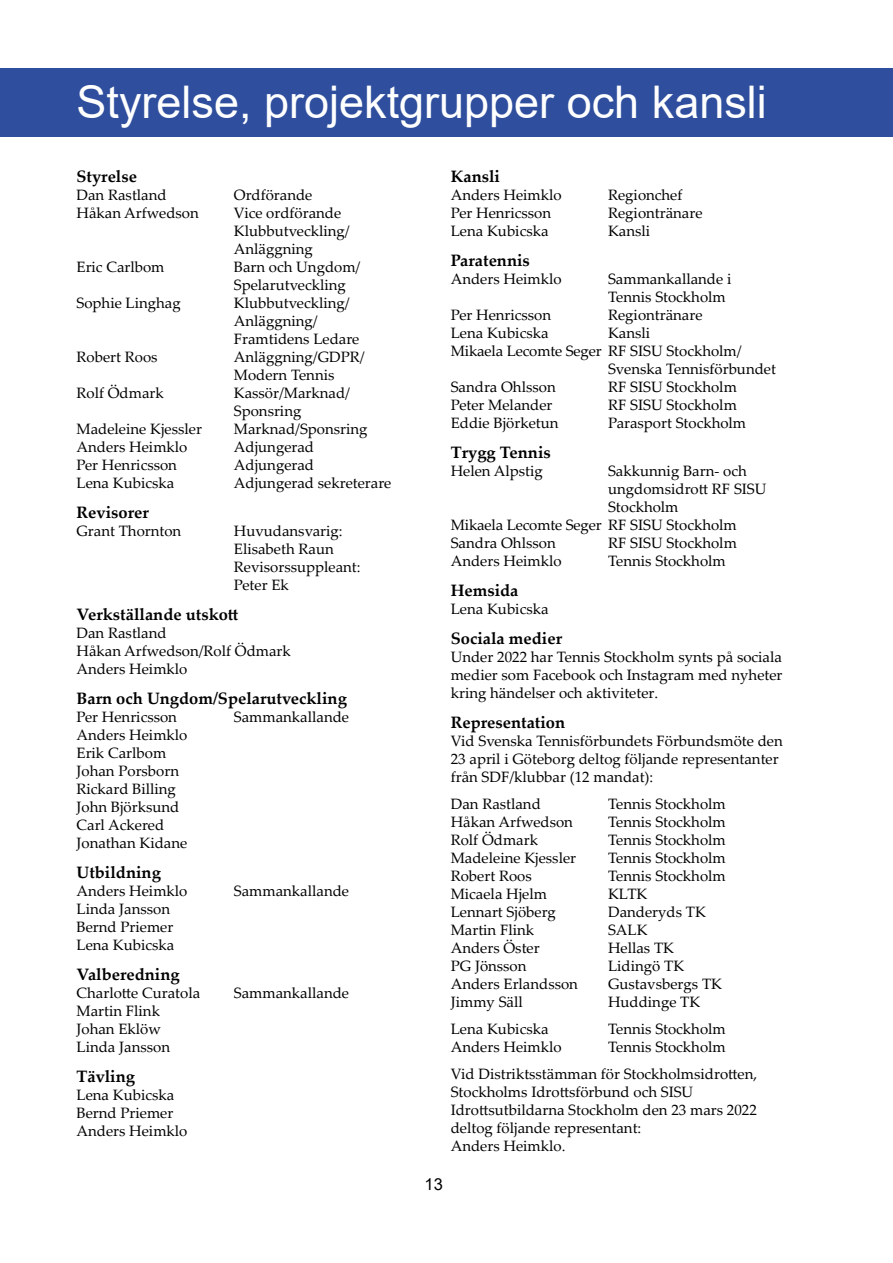
<style>
.page{position:relative;width:893px;height:1263px;background:#fff}
.page>*{position:absolute;margin:0;border:0;box-sizing:border-box;transform-origin:0 0}
.t1{font:45px "Arial";color:#fff}
.t2{font:700 16.5px "Palatino Linotype";color:#000}
.t3{font:16.5px "Arial";color:#000}
.t4{font:15px/18px "Palatino Linotype";color:#000}
</style>
<div class="page">
<div style="left:0;top:68px;width:893px;height:68px;background:#2f4f9e"></div>
<h1 class="t1" style="left:77px;top:71px;width:692px">Styrelse, projektgrupper och kansli</h1>
<p class="t2" style="left:77px;top:165px;width:62px">Styrelse</p>
<p class="t4" style="left:77px;top:185px;width:92px">Dan Rastland</p>
<p class="t4" style="left:234px;top:185px;width:80px">Ordförande</p>
<p class="t4" style="left:77px;top:203px;width:124px">Håkan Arfwedson</p>
<p class="t4" style="left:234px;top:203px;width:117px">Vice ordförande<br>Klubbutveckling/<br>Anläggning</p>
<p class="t4" style="left:77px;top:257px;width:90px">Eric Carlbom</p>
<p class="t4" style="left:234px;top:257px;width:128px">Barn och Ungdom/<br>Spelarutveckling</p>
<p class="t4" style="left:77px;top:293px;width:106px">Sophie Linghag</p>
<p class="t4" style="left:234px;top:293px;width:127px">Klubbutveckling/<br>Anläggning/<br>Framtidens Ledare</p>
<p class="t4" style="left:77px;top:347px;width:83px">Robert Roos</p>
<p class="t4" style="left:234px;top:347px;width:132px">Anläggning/GDPR/<br>Modern Tennis</p>
<p class="t4" style="left:77px;top:383px;width:89px">Rolf Ödmark</p>
<p class="t4" style="left:234px;top:383px;width:118px">Kassör/Marknad/<br>Sponsring</p>
<p class="t4" style="left:77px;top:419px;width:127px">Madeleine Kjessler</p>
<p class="t4" style="left:234px;top:419px;width:135px">Marknad/Sponsring</p>
<p class="t4" style="left:77px;top:437px;width:112px">Anders Heimklo</p>
<p class="t4" style="left:234px;top:437px;width:82px">Adjungerad</p>
<p class="t4" style="left:77px;top:455px;width:102px">Per Henricsson</p>
<p class="t4" style="left:234px;top:455px;width:82px">Adjungerad</p>
<p class="t4" style="left:77px;top:473px;width:99px">Lena Kubicska</p>
<p class="t4" style="left:234px;top:473px;width:159px">Adjungerad sekreterare</p>
<p class="t2" style="left:77px;top:501px;width:74px">Revisorer</p>
<p class="t4" style="left:77px;top:521px;width:106px">Grant Thornton</p>
<p class="t4" style="left:234px;top:521px;width:128px">Huvudansvarig:<br>Elisabeth Raun<br>Revisorssuppleant:<br>Peter Ek</p>
<p class="t2" style="left:77px;top:603px;width:163px">Verkställande utskott</p>
<p class="t4" style="left:77px;top:623px;width:216px">Dan Rastland<br>Håkan Arfwedson/Rolf Ödmark<br>Anders Heimklo</p>
<p class="t2" style="left:77px;top:687px;width:272px">Barn och Ungdom/Spelarutveckling</p>
<p class="t4" style="left:77px;top:707px;width:102px">Per Henricsson</p>
<p class="t4" style="left:234px;top:707px;width:117px">Sammankallande</p>
<p class="t4" style="left:77px;top:725px;width:112px">Anders Heimklo<br>Erik Carlbom<br>Johan Porsborn<br>Rickard Billing<br>John Björksund<br>Carl Ackered<br>Jonathan Kidane</p>
<p class="t2" style="left:77px;top:861px;width:86px">Utbildning</p>
<p class="t4" style="left:77px;top:881px;width:112px">Anders Heimklo</p>
<p class="t4" style="left:234px;top:881px;width:117px">Sammankallande</p>
<p class="t4" style="left:77px;top:899px;width:99px">Linda Jansson<br>Bernd Priemer<br>Lena Kubicska</p>
<p class="t2" style="left:77px;top:963px;width:105px">Valberedning</p>
<p class="t4" style="left:77px;top:983px;width:125px">Charlotte Curatola</p>
<p class="t4" style="left:234px;top:983px;width:117px">Sammankallande</p>
<p class="t4" style="left:77px;top:1001px;width:95px">Martin Flink<br>Johan Eklöw<br>Linda Jansson</p>
<p class="t2" style="left:77px;top:1065px;width:60px">Tävling</p>
<p class="t4" style="left:77px;top:1085px;width:112px">Lena Kubicska<br>Bernd Priemer<br>Anders Heimklo</p>
<p class="t2" style="left:451px;top:165px;width:51px">Kansli</p>
<p class="t4" style="left:451px;top:185px;width:112px">Anders Heimklo</p>
<p class="t4" style="left:608px;top:185px;width:76px">Regionchef</p>
<p class="t4" style="left:451px;top:203px;width:102px">Per Henricsson</p>
<p class="t4" style="left:608px;top:203px;width:96px">Regiontränare</p>
<p class="t4" style="left:451px;top:221px;width:99px">Lena Kubicska</p>
<p class="t4" style="left:608px;top:221px;width:44px">Kansli</p>
<p class="t2" style="left:451px;top:249px;width:81px">Paratennis</p>
<p class="t4" style="left:451px;top:269px;width:112px">Anders Heimklo</p>
<p class="t4" style="left:608px;top:269px;width:125px">Sammankallande i<br>Tennis Stockholm</p>
<p class="t4" style="left:451px;top:305px;width:102px">Per Henricsson</p>
<p class="t4" style="left:608px;top:305px;width:96px">Regiontränare</p>
<p class="t4" style="left:451px;top:323px;width:99px">Lena Kubicska</p>
<p class="t4" style="left:608px;top:323px;width:44px">Kansli</p>
<p class="t4" style="left:451px;top:341px;width:292px">Mikaela Lecomte Seger RF SISU Stockholm/</p>
<p class="t4" style="left:608px;top:359px;width:169px">Svenska Tennisförbundet</p>
<p class="t4" style="left:451px;top:377px;width:106px">Sandra Ohlsson</p>
<p class="t4" style="left:608px;top:377px;width:130px">RF SISU Stockholm</p>
<p class="t4" style="left:451px;top:395px;width:103px">Peter Melander</p>
<p class="t4" style="left:608px;top:395px;width:130px">RF SISU Stockholm</p>
<p class="t4" style="left:451px;top:413px;width:109px">Eddie Björketun</p>
<p class="t4" style="left:608px;top:413px;width:140px">Parasport Stockholm</p>
<p class="t2" style="left:451px;top:441px;width:102px">Trygg Tennis</p>
<p class="t4" style="left:451px;top:461px;width:94px">Helen Alpstig</p>
<p class="t4" style="left:608px;top:461px;width:140px">Sakkunnig Barn- och</p>
<p class="t4" style="left:608px;top:479px;width:160px">ungdomsidrott RF SISU</p>
<p class="t4" style="left:608px;top:497px;width:72px">Stockholm</p>
<p class="t4" style="left:451px;top:515px;width:288px">Mikaela Lecomte Seger RF SISU Stockholm</p>
<p class="t4" style="left:451px;top:533px;width:106px">Sandra Ohlsson</p>
<p class="t4" style="left:608px;top:533px;width:130px">RF SISU Stockholm</p>
<p class="t4" style="left:451px;top:551px;width:112px">Anders Heimklo</p>
<p class="t4" style="left:608px;top:551px;width:119px">Tennis Stockholm</p>
<p class="t2" style="left:451px;top:579px;width:69px">Hemsida</p>
<p class="t4" style="left:451px;top:599px;width:99px">Lena Kubicska</p>
<p class="t2" style="left:451px;top:627px;width:113px">Sociala medier</p>
<p class="t4" style="left:451px;top:647px;width:333px;text-align:justify">Under 2022 har Tennis Stockholm synts på sociala medier som Facebook och Instagram med nyheter kring händelser och aktiviteter.</p>
<p class="t2" style="left:451px;top:711px;width:116px">Representation</p>
<p class="t4" style="left:451px;top:731px;width:334px">Vid Svenska Tennisförbundets Förbundsmöte den<br>23 april i Göteborg deltog följande representanter från SDF/klubbar (12 mandat):</p>
<p class="t4" style="left:451px;top:794px;width:92px">Dan Rastland</p>
<p class="t4" style="left:608px;top:794px;width:119px">Tennis Stockholm</p>
<p class="t4" style="left:451px;top:812px;width:124px">Håkan Arfwedson</p>
<p class="t4" style="left:608px;top:812px;width:119px">Tennis Stockholm</p>
<p class="t4" style="left:451px;top:830px;width:89px">Rolf Ödmark</p>
<p class="t4" style="left:608px;top:830px;width:119px">Tennis Stockholm</p>
<p class="t4" style="left:451px;top:848px;width:127px">Madeleine Kjessler</p>
<p class="t4" style="left:608px;top:848px;width:119px">Tennis Stockholm</p>
<p class="t4" style="left:451px;top:866px;width:83px">Robert Roos</p>
<p class="t4" style="left:608px;top:866px;width:119px">Tennis Stockholm</p>
<p class="t4" style="left:451px;top:884px;width:98px">Micaela Hjelm</p>
<p class="t4" style="left:608px;top:884px;width:41px">KLTK</p>
<p class="t4" style="left:451px;top:902px;width:107px">Lennart Sjöberg</p>
<p class="t4" style="left:608px;top:902px;width:99px">Danderyds TK</p>
<p class="t4" style="left:451px;top:920px;width:85px">Martin Flink</p>
<p class="t4" style="left:608px;top:920px;width:41px">SALK</p>
<p class="t4" style="left:451px;top:938px;width:90px">Anders Öster</p>
<p class="t4" style="left:608px;top:938px;width:68px">Hellas TK</p>
<p class="t4" style="left:451px;top:956px;width:77px">PG Jönsson</p>
<p class="t4" style="left:608px;top:956px;width:78px">Lidingö TK</p>
<p class="t4" style="left:451px;top:974px;width:129px">Anders Erlandsson</p>
<p class="t4" style="left:608px;top:974px;width:116px">Gustavsbergs TK</p>
<p class="t4" style="left:451px;top:992px;width:74px">Jimmy Säll</p>
<p class="t4" style="left:608px;top:992px;width:94px">Huddinge TK</p>
<p class="t4" style="left:451px;top:1019px;width:99px">Lena Kubicska</p>
<p class="t4" style="left:608px;top:1019px;width:119px">Tennis Stockholm</p>
<p class="t4" style="left:451px;top:1037px;width:112px">Anders Heimklo</p>
<p class="t4" style="left:451px;top:1033px;width:308px;line-height:27px;text-indent:157px">Tennis Stockholm<br>Vid Distriktsstämman för Stockholmsidrotten,</p>
<p class="t4" style="left:451px;top:1082px;width:308px">Stockholms Idrottsförbund och SISU<br>Idrottsutbildarna Stockholm den 23 mars 2022 deltog följande representant:<br>Anders Heimklo.</p>
<p class="t3" style="left:425px;top:1173px;width:20px">13</p>
</div>
